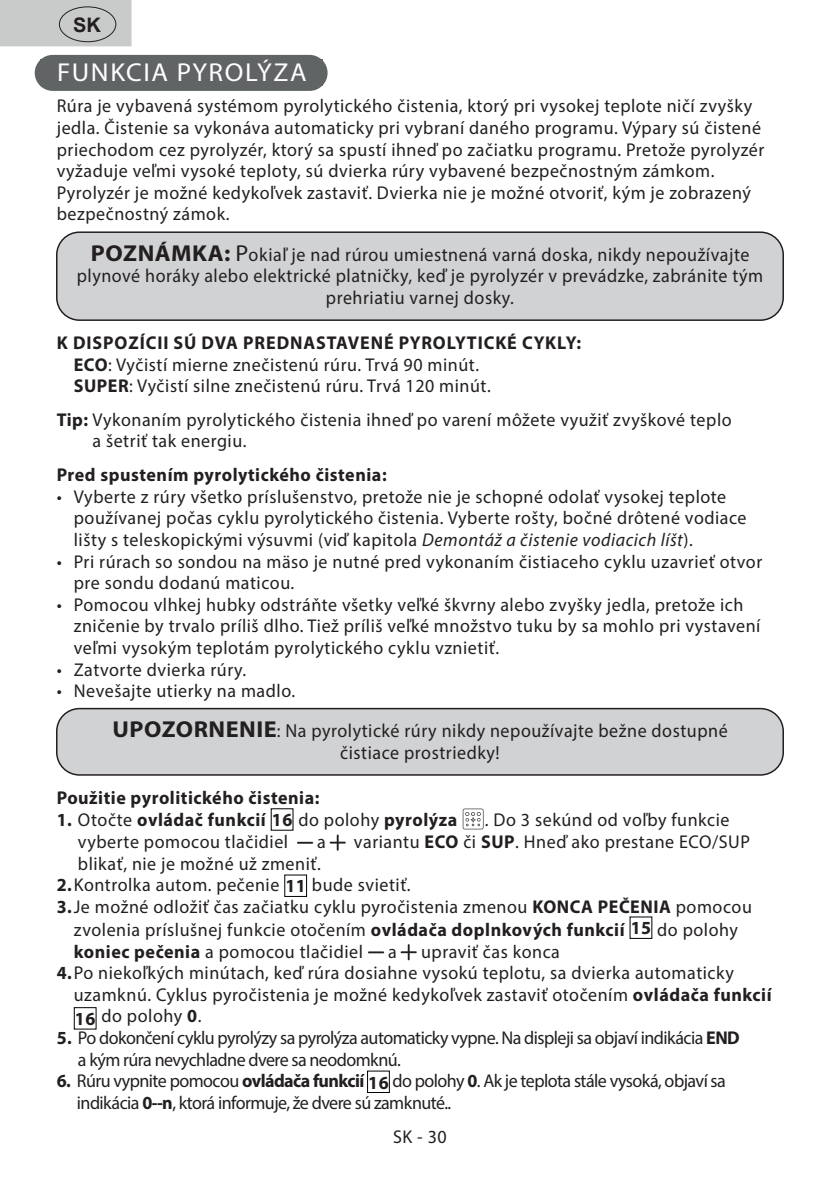
<style>
.page{position:relative;width:840px;height:1191px;background:#fff}
.page>*{position:absolute;margin:0;border:0;box-sizing:border-box;transform-origin:0 0}
.t1{font:26px "Myriad Pro";letter-spacing:.06em;color:#fff;scale:1.04 1}
.t2{font:700 20px "Arial";color:#231f20}
.t3{font:18.8px/21.6px "Myriad Pro";letter-spacing:.03em;color:#231f20;text-align:center;scale:.95 1}
.t4{font:18.6px/21.6px "Myriad Pro";letter-spacing:.03em;color:#231f20}
.t5{font:18.6px/21.6px "Myriad Pro";letter-spacing:-.03em;color:#231f20}
.t6{font:700 18.6px "Myriad Pro";letter-spacing:.03em;color:#231f20}
.s1{font-weight:700;font-size:23.2px}
.s2{font-size:23.2px}
.s3{font-weight:700}
.s4{font-style:italic}
.s5{font-weight:400}
</style>
<div class="page">
<div style="left:0;top:0;width:131px;height:46px;background:#c9cbca"></div>
<div style="left:59px;top:6px;width:57px;height:36px;border:1px solid #231f20;border-radius:50%"></div>
<div style="left:46px;top:66px;width:270px;height:14px;background:#606465"></div>
<div style="left:35px;top:55px;width:292px;height:36px;border:10px solid #606465;border-radius:13px"></div>
<div style="left:57px;top:232px;width:725px;height:88px;background:#d1d2d4;border-radius:23px"></div>
<div style="left:56px;top:231px;width:727px;height:90px;border:2px solid #231f20;border-radius:23px"></div>
<div style="left:57px;top:708px;width:725px;height:67px;background:#d1d2d4;border-radius:23px"></div>
<div style="left:56px;top:708px;width:727px;height:67px;border:2px solid #231f20;border-radius:23px"></div>
<svg style="left:462px;top:808px;width:21px;height:21px"></svg>
<svg style="left:297px;top:842px;width:16px;height:1px"></svg>
<svg style="left:329px;top:834px;width:16px;height:16px"></svg>
<div style="left:284px;top:874px;width:23px;height:23px;border:1px solid #000"></div>
<svg style="left:368px;top:951px;width:16px;height:2px"></svg>
<svg style="left:400px;top:944px;width:16px;height:16px"></svg>
<div style="left:74px;top:1007px;width:22px;height:22px;border:1px solid #000"></div>
<div style="left:367px;top:1070px;width:22px;height:23px;border:1px solid #000"></div>
<p class="t2" style="left:73px;top:11px;width:29px">SK</p>
<h1 class="t1" style="left:57px;top:57px;width:241px">FUNKCIA PYROLÝZA</h1>
<p class="t4" style="left:57px;top:95px;width:708px">Rúra je vybavená systémom pyrolytického čistenia, ktorý pri vysokej teplote ničí zvyšky jedla. Čistenie sa vykonáva automaticky pri vybraní daného programu. Výpary sú čistené priechodom cez pyrolyzér, ktorý sa spustí ihneď po začiatku programu. Pretože pyrolyzér vyžaduje veľmi vysoké teploty, sú dvierka rúry vybavené bezpečnostným zámkom.<br>Pyrolyzér je možné kedykoľvek zastaviť. Dvierka nie je možné otvoriť, kým je zobrazený bezpečnostný zámok.</p>
<p class="t3" style="left:77px;top:243px;width:723px"><span class="s1">POZNÁMKA:</span> <span class="s2">P</span>okiaľ je nad rúrou umiestnená varná doska, nikdy nepoužívajte plynové horáky alebo elektrické platničky, keď je pyrolyzér v prevádzke, zabránite tým prehriatiu varnej dosky.</p>
<p class="t4" style="left:74px;top:332px;width:508px;text-indent:-17px"><span class="s3">K DISPOZÍCII SÚ DVA PREDNASTAVENÉ PYROLYTICKÉ CYKLY:<br>ECO</span>: Vyčistí mierne znečistenú rúru. Trvá 90 minút.<br><span class="s3">SUPER</span>: Vyčistí silne znečistenú rúru. Trvá 120 minút.</p>
<p class="t4" style="left:92px;top:408px;width:640px;text-indent:-36px"><span class="s3">Tip:</span> Vykonaním pyrolytického čistenia ihneď po varení môžete využiť zvyškové teplo a šetriť tak energiu.</p>
<p class="t6" style="left:57px;top:463px;width:331px">Pred spustením pyrolytického čistenia:</p>
<p class="t4" style="left:74px;top:485px;width:674px;text-indent:-17px">• Vyberte z rúry všetko príslušenstvo, pretože nie je schopné odolať vysokej teplote používanej počas cyklu pyrolytického čistenia. Vyberte rošty, bočné drôtené vodiace lišty s teleskopickými výsuvmi (viď kapitola <span class="s4">Demontáž a čistenie vodiacich líšt</span>).</p>
<p class="t4" style="left:74px;top:550px;width:689px;text-indent:-17px">• Pri rúrach so sondou na mäso je nutné pred vykonaním čistiaceho cyklu uzavrieť otvor pre sondu dodanú maticou.</p>
<p class="t4" style="left:74px;top:593px;width:687px;text-indent:-17px">• Pomocou vlhkej hubky odstráňte všetky veľké škvrny alebo zvyšky jedla, pretože ich zničenie by trvalo príliš dlho. Tiež príliš veľké množstvo tuku by sa mohlo pri vystavení veľmi vysokým teplotám pyrolytického cyklu vznietiť.</p>
<p class="t4" style="left:57px;top:658px;width:191px">• Zatvorte dvierka rúry.</p>
<p class="t4" style="left:57px;top:680px;width:240px">• Nevešajte utierky na madlo.</p>
<p class="t3" style="left:112px;top:720px;width:648px"><span class="s1">UPOZORNENIE</span>: Na pyrolytické rúry nikdy nepoužívajte bežne dostupné čistiace prostriedky!</p>
<p class="t6" style="left:57px;top:785px;width:264px">Použitie pyrolitického čistenia:</p>
<p class="t6" style="left:57px;top:808px;width:402px">1. <span class="s5">Otočte</span> ovládač funkcií 16 <span class="s5">do polohy</span> pyrolýza</p>
<p class="t4" style="left:484px;top:809px;width:246px">. Do 3 sekúnd od voľby funkcie</p>
<p class="t4" style="left:78px;top:830px;width:211px">vyberte pomocou tlačidiel</p>
<p class="t4" style="left:317px;top:830px;width:10px">a</p>
<p class="t4" style="left:354px;top:830px;width:397px">variantu <span class="s3">ECO</span> či <span class="s3">SUP</span>. Hneď ako prestane ECO/SUP</p>
<p class="t4" style="left:78px;top:852px;width:244px">blikať, nie je možné už zmeniť.</p>
<p class="t4" style="left:57px;top:874px;width:355px"><span class="s3">2.</span>Kontrolka autom. pečenie <span class="s3">11</span> bude svietiť.</p>
<p class="t4" style="left:57px;top:895px;width:696px"><span class="s3">3.</span>Je možné odložiť čas začiatku cyklu pyročistenia zmenou <span class="s3">KONCA PEČENIA</span> pomocou</p>
<p class="t4" style="left:74px;top:918px;width:665px">zvolenia príslušnej funkcie otočením <span class="s3">ovládača doplnkových funkcií 15</span> do polohy</p>
<p class="t4" style="left:74px;top:940px;width:290px"><span class="s3">koniec pečenia</span> a pomocou tlačidiel</p>
<p class="t4" style="left:388px;top:940px;width:10px">a</p>
<p class="t4" style="left:421px;top:940px;width:140px">upraviť čas konca</p>
<p class="t4" style="left:57px;top:962px;width:678px"><span class="s3">4.</span>Po niekoľkých minútach, keď rúra dosiahne vysokú teplotu, sa dvierka automaticky</p>
<p class="t4" style="left:74px;top:983px;width:699px">uzamknú. Cyklus pyročistenia je možné kedykoľvek zastaviť otočením <span class="s3">ovládača funkcií</span></p>
<p class="t4" style="left:75px;top:1005px;width:128px"><span class="s3">16</span> do polohy <span class="s3">0</span>.</p>
<p class="t5" style="left:78px;top:1026px;width:663px;text-indent:-21px"><span class="s3">5.</span> Po dokončení cyklu pyrolýzy sa pyrolýza automaticky vypne. Na displeji sa objaví indikácia <span class="s3">END </span>a kým rúra nevychladne dvere sa neodomknú.</p>
<p class="t5" style="left:77px;top:1070px;width:650px;text-indent:-20px"><span class="s3">6.</span> Rúru vypnite pomocou <span class="s3">ovládača funkcií 16</span> do polohy <span class="s3">0</span>. Ak je teplota stále vysoká, objaví sa indikácia <span class="s3">0--n</span>, ktorá informuje, že dvere sú zamknuté..</p>
<p class="t4" style="left:393px;top:1125px;width:55px">SK - 30</p>
</div>
